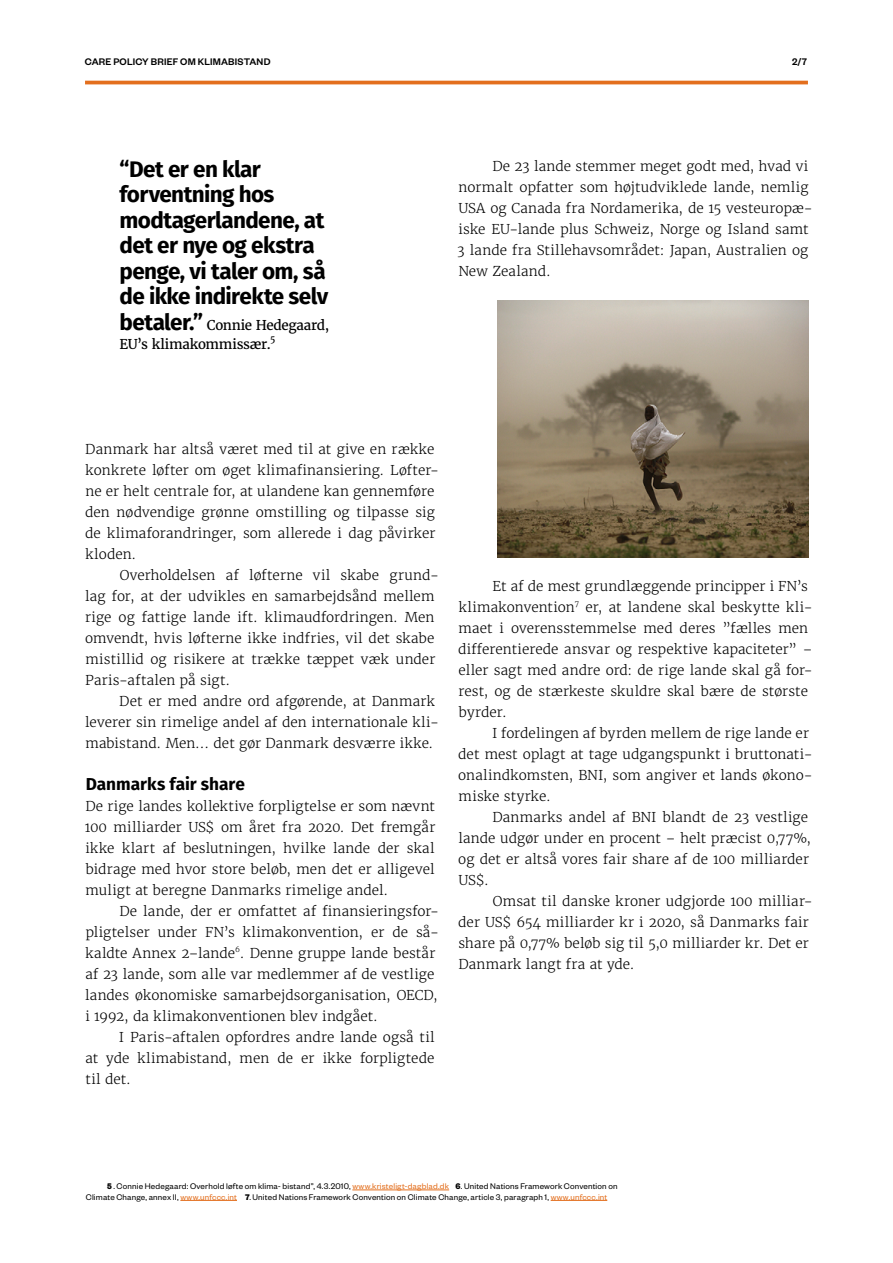
<style>
.page{position:relative;width:893px;height:1263px;background:#fff}
.page>*{position:absolute;margin:0;border:0;box-sizing:border-box;transform-origin:0 0}
.t1{font:700 22.5px/25.5px "Fira Sans";letter-spacing:-.025em;color:#000}
.t2{font:700 17.25px "Fira Sans";color:#000}
.t3{font:300 13.5px/21px "Merriweather";letter-spacing:.005em;color:#000}
.t4{font:13.5px/19.5px "Merriweather";letter-spacing:-.02em;color:#000}
.t5{font:500 10.5px "Founders Grotesk";letter-spacing:.02em;color:#000}
.t6{font:9px/10.5px "Founders Grotesk";letter-spacing:.02em;color:#000}
.t7{font:9px "Merriweather";color:#000}
.s1{font-family:"Fira Sans";font-weight:700;font-size:22.5px}
.s2{font-weight:700}
.s3{color:#e36f1e}
</style>
<div class="page">
<hr style="left:352px;top:1189px;width:97px;height:1px;background:#e36f1e">
<hr style="left:180px;top:1200px;width:57px;height:1px;background:#e36f1e">
<hr style="left:551px;top:1200px;width:56px;height:1px;background:#e36f1e">
<hr style="left:85px;top:81px;width:723px;height:3px;background:#e36f1e">
<img style="left:498px;top:301px;width:310px;height:257px">
<p class="t5" style="left:85px;top:56px;width:187px">CARE POLICY BRIEF OM KLIMABISTAND</p>
<p class="t5" style="left:792px;top:56px;width:16px">2/7</p>
<h1 class="t1" style="left:120px;top:156px;width:210px">“Det er en klar forventning hos modtagerlandene, at det er nye og ekstra penge, vi taler om, så de ikke indirekte selv</h1>
<p class="t4" style="left:120px;top:315px;width:211px"><span class="s1">betaler.”</span> Connie Hedegaard,<br>EU’s klimakommissær.</p>
<p class="t7" style="left:270px;top:333px;width:7px">5</p>
<p class="t3" style="left:457px;top:156px;width:357px;text-indent:35px">De 23 lande stemmer meget godt med, hvad vi normalt opfatter som højtudviklede lande, nemlig USA og Canada fra Nordamerika, de 15 vesteuropæ&shy;iske EU-lande plus Schweiz, Norge og Island samt 3 lande fra Stillehavsområdet: Japan, Australien og New Zealand.</p>
<p class="t3" style="left:85px;top:439px;width:355px">Danmark har altså været med til at give en række konkrete løfter om øget klimafinansiering. Løfter&shy;ne er helt centrale for, at ulandene kan gennemføre den nødvendige grønne omstilling og tilpasse sig de klimaforandringer, som allerede i dag påvirker kloden.</p>
<p class="t3" style="left:85px;top:565px;width:355px;text-indent:35px">Overholdelsen af løfterne vil skabe grund&shy;lag for, at der udvikles en samarbejdsånd mellem rige og fattige lande ift. klimaudfordringen. Men omvendt, hvis løfterne ikke indfries, vil det skabe mistillid og risikere at trække tæppet væk under Paris-aftalen på sigt.</p>
<p class="t3" style="left:85px;top:691px;width:355px;text-indent:34px">Det er med andre ord afgørende, at Danmark leverer sin rimelige andel af den internationale kli&shy;mabistand. Men… det gør Danmark desværre ikke.</p>
<p class="t2" style="left:86px;top:772px;width:161px">Danmarks fair share</p>
<p class="t3" style="left:85px;top:796px;width:352px;text-align:justify">De rige landes kollektive forpligtelse er som nævnt 100 milliarder US$ om året fra 2020. Det fremgår ikke klart af beslutningen, hvilke lande der skal bidrage med hvor store beløb, men det er alligevel muligt at beregne Danmarks rimelige andel.</p>
<p class="t3" style="left:85px;top:901px;width:355px;text-indent:34px">De lande, der er omfattet af finansieringsfor&shy;pligtelser under FN’s klimakonvention, er de så&shy;kaldte Annex 2–lande<sup>6</sup>. Denne gruppe lande består af 23 lande, som alle var medlemmer af de vestlige landes økonomiske samarbejdsorganisation, OECD, i 1992, da klimakonventionen blev indgået.</p>
<p class="t3" style="left:85px;top:1027px;width:351px;text-align:justify;text-indent:34px">I Paris-aftalen opfordres andre lande også til at yde klimabistand, men de er ikke forpligtede til det.</p>
<p class="t3" style="left:458px;top:576px;width:356px;text-indent:34px">Et af de mest grundlæggende principper i FN’s klimakonvention<sup>7</sup> er, at landene skal beskytte kli&shy;maet i overensstemmelse med deres ”fælles men differentierede ansvar og respektive kapaciteter” – eller sagt med andre ord: de rige lande skal gå for&shy;rest, og de stærkeste skuldre skal bære de største byrder.</p>
<p class="t3" style="left:458px;top:723px;width:356px;text-indent:34px">I fordelingen af byrden mellem de rige lande er det mest oplagt at tage udgangspunkt i bruttonati&shy;onalindkomsten, BNI, som angiver et lands økono&shy;miske styrke.</p>
<p class="t3" style="left:458px;top:807px;width:354px;text-indent:34px">Danmarks andel af BNI blandt de 23 vestlige lande udgør under en procent – helt præcist 0,77%, og det er altså vores fair share af de 100 milliarder US$.</p>
<p class="t3" style="left:458px;top:891px;width:356px;text-indent:35px">Omsat til danske kroner udgjorde 100 milliar&shy;der US$ 654 milliarder kr i 2020, så Danmarks fair share på 0,77% beløb sig til 5,0 milliarder kr. Det er Danmark langt fra at yde.</p>
<p class="t6" style="left:86px;top:1180px;width:533px;text-indent:21px"><span class="s2">5</span> . Connie Hedegaard: Overhold løfte om klima- bistand”, 4.3.2010, <span class="s3">www.kristeligt-dagblad.dk</span> <span class="s2">6</span>. United Nations Framework Convention on<br>Climate Change, annex II, <span class="s3">www.unfccc.int</span> <span class="s2">7</span>. United Nations Framework Convention on Climate Change, article 3, paragraph 1, <span class="s3">www.unfccc.int</span></p>
</div>
